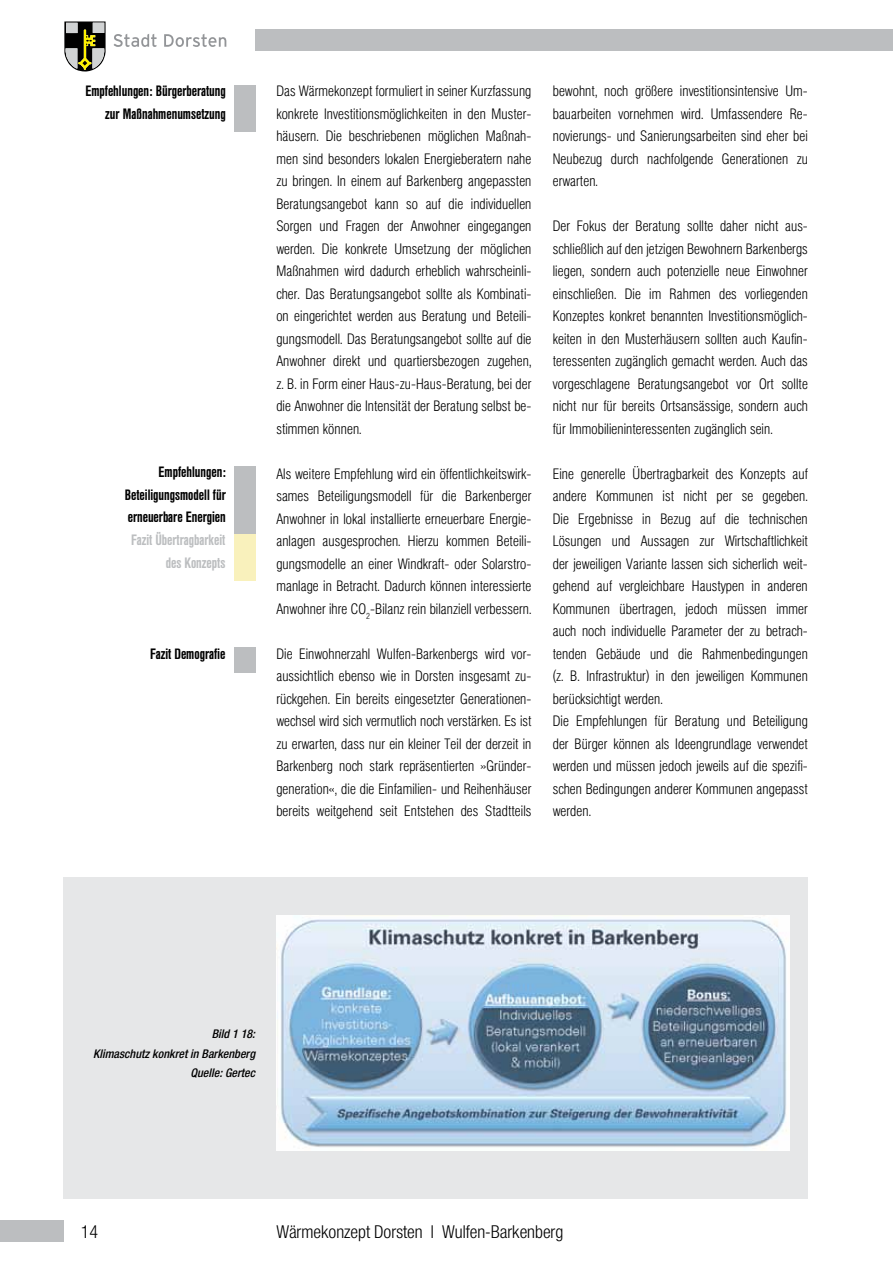
<style>
.page{position:relative;width:893px;height:1263px;background:#fff}
.page>*{position:absolute;margin:0;border:0;box-sizing:border-box;transform-origin:0 0}
.t1{font:300 18px "Neue Helvetica Condensed BQ";color:#000}
.t2{font:200 15px/22.5px "Helvetica Con BQ";color:#000;text-align:justify}
.t3{font:500 15px/22.5px "Helvetica Con BQ";color:#000;text-align:right}
.t4{font:500 15px/22.5px "Helvetica Con BQ";color:#bcbec0;text-align:right}
.t5{font:italic 500 condensed 12px/19.5px "Helvetica Neue";color:#000;text-align:right}
</style>
<div class="page">
<svg style="left:114px;top:34px;width:43px;height:13px"></svg>
<svg style="left:164px;top:34px;width:62px;height:13px"></svg>
<svg style="left:64px;top:21px;width:42px;height:51px;background:#777761"></svg>
<div style="left:255px;top:30px;width:638px;height:21px;background:#bcbec0"></div>
<div style="left:0;top:1220px;width:64px;height:22px;background:#bcbec0"></div>
<div style="left:64px;top:877px;width:744px;height:322px;background:#e6e7e8"></div>
<img style="left:277px;top:916px;width:512px;height:234px">
<div style="left:234px;top:85px;width:21px;height:47px;background:#bcbec0"></div>
<div style="left:234px;top:466px;width:21px;height:69px;background:#bcbec0"></div>
<div style="left:234px;top:648px;width:21px;height:25px;background:#bcbec0"></div>
<div style="left:234px;top:534px;width:21px;height:47px;background:#f9f1bc"></div>
<p class="t3" style="left:86px;top:80px;width:142px">Empfehlungen: Bürgerberatung zur Maßnahmenumsetzung</p>
<p class="t3" style="left:125px;top:461px;width:102px;text-align:justify;text-indent:34px">Empfehlungen:<br>Beteiligungsmodell für erneuerbare Energien</p>
<p class="t4" style="left:131px;top:529px;width:96px">Fazit Übertragbarkeit des Konzepts</p>
<p class="t3" style="left:150px;top:643px;width:77px">Fazit Demografie</p>
<p class="t2" style="left:276px;top:80px;width:257px">Das Wärmekonzept formuliert in seiner Kurzfassung konkrete Investitionsmöglichkeiten in den Muster&shy;häusern. Die beschriebenen möglichen Maßnah&shy;men sind besonders lokalen Energieberatern nahe zu bringen. In einem auf Barkenberg angepassten Beratungsangebot kann so auf die individuellen Sorgen und Fragen der Anwohner eingegangen werden. Die konkrete Umsetzung der möglichen Maßnahmen wird dadurch erheblich wahrscheinli&shy;cher. Das Beratungsangebot sollte als Kombinati&shy;on eingerichtet werden aus Beratung und Beteili&shy;gungsmodell. Das Beratungsangebot sollte auf die Anwohner direkt und quartiersbezogen zugehen, z. B. in Form einer Haus-zu-Haus-Beratung, bei der die Anwohner die Intensität der Beratung selbst be&shy;stimmen können.</p>
<p class="t2" style="left:276px;top:462px;width:257px">Als weitere Empfehlung wird ein öffentlichkeitswirk&shy;sames Beteiligungsmodell für die Barkenberger Anwohner in lokal installierte erneuerbare Energie&shy;anlagen ausgesprochen. Hierzu kommen Beteili&shy;gungsmodelle an einer Windkraft- oder Solarstro&shy;manlage in Betracht. Dadurch können interessierte Anwohner ihre CO<sub>2</sub>-Bilanz rein bilanziell verbessern.</p>
<p class="t2" style="left:276px;top:642px;width:257px">Die Einwohnerzahl Wulfen-Barkenbergs wird vor&shy;aussichtlich ebenso wie in Dorsten insgesamt zu&shy;rückgehen. Ein bereits eingesetzter Generationen&shy;wechsel wird sich vermutlich noch verstärken. Es ist zu erwarten, dass nur ein kleiner Teil der derzeit in Barkenberg noch stark repräsentierten »Gründer&shy;generation«, die die Einfamilien- und Reihenhäuser bereits weitgehend seit Entstehen des Stadtteils</p>
<p class="t2" style="left:553px;top:80px;width:257px">bewohnt, noch größere investitionsintensive Um&shy;bauarbeiten vornehmen wird. Umfassendere Re&shy;novierungs- und Sanierungsarbeiten sind eher bei Neubezug durch nachfolgende Generationen zu erwarten.</p>
<p class="t2" style="left:553px;top:215px;width:257px">Der Fokus der Beratung sollte daher nicht aus&shy;schließlich auf den jetzigen Bewohnern Barkenbergs liegen, sondern auch potenzielle neue Einwohner einschließen. Die im Rahmen des vorliegenden Konzeptes konkret benannten Investitionsmöglich&shy;keiten in den Musterhäusern sollten auch Kaufin&shy;teressenten zugänglich gemacht werden. Auch das vorgeschlagene Beratungsangebot vor Ort sollte nicht nur für bereits Ortsansässige, sondern auch für Immobilieninteressenten zugänglich sein.</p>
<p class="t2" style="left:553px;top:462px;width:257px;text-align:left">Eine generelle Übertragbarkeit des Konzepts auf andere Kommunen ist nicht per se gegeben.<br>Die Ergebnisse in Bezug auf die technischen Lösungen und Aussagen zur Wirtschaftlichkeit der jeweiligen Variante lassen sich sicherlich weit&shy;gehend auf vergleichbare Haustypen in anderen Kommunen übertragen, jedoch müssen immer auch noch individuelle Parameter der zu betrach&shy;tenden Gebäude und die Rahmenbedingungen (z. B. Infrastruktur) in den jeweiligen Kommunen berücksichtigt werden.<br>Die Empfehlungen für Beratung und Beteiligung der Bürger können als Ideengrundlage verwendet werden und müssen jedoch jeweils auf die spezifi&shy;schen Bedingungen anderer Kommunen angepasst werden.</p>
<p class="t5" style="left:93px;top:1024px;width:163px">Bild 1 18:<br>Klimaschutz konkret in Barkenberg<br>Quelle: Gertec</p>
<p class="t1" style="left:81px;top:1221px;width:19px">14</p>
<p class="t1" style="left:276px;top:1221px;width:288px">Wärmekonzept Dorsten l Wulfen-Barkenberg</p>
</div>
